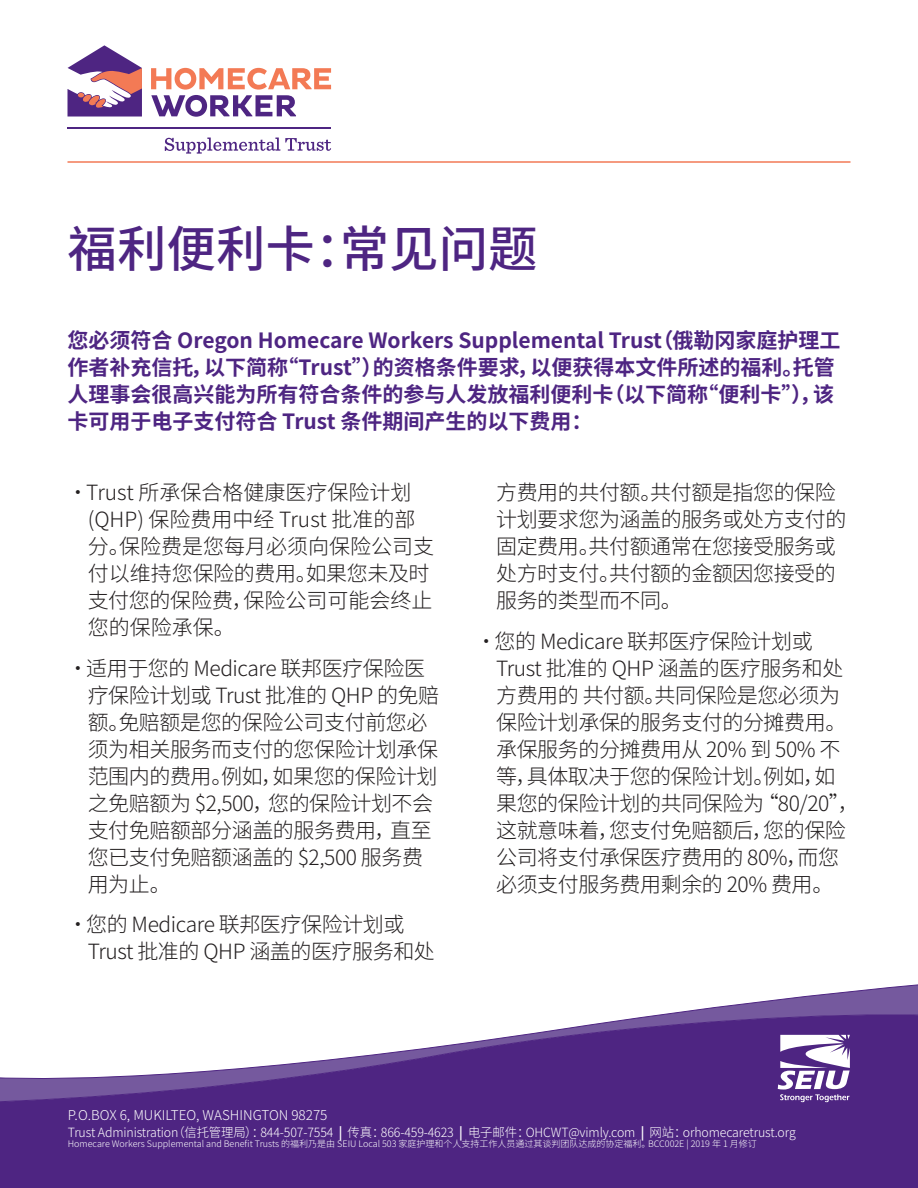
<style>
.page{position:relative;width:918px;height:1188px;background:#fff}
.page>*{position:absolute;margin:0;border:0;box-sizing:border-box;transform-origin:0 0}
.content_header{font:500 49.5px "Noto Sans CJ Ksc";color:#4e2582}
.t1{font:300 21px/27px "Noto Sans CJ Ksc";letter-spacing:-.02em;color:#231f20}
.content_header-2{font:700 21px/27px "Noto Sans CJ Ksc";color:#4e2582}
.t2{font:300 21px/27px "Noto Sans CJ Ksc";color:#231f20}
.t3{font:300 13.5px "Noto Sans CJ Ksc";color:#fff}
.t4{font:300 12.75px "Noto Sans CJ Ksc";letter-spacing:-.01em;color:#fff}
.t5{font:300 9px "Noto Sans CJ Ksc";color:#fff}
.s1{font-weight:700}
</style>
<div class="page">
<div style="left:0;top:1102px;width:918px;height:86px;background:#4e2582"></div>
<svg style="left:0;top:984px;width:918px;height:118px"></svg>
<svg style="left:778px;top:1035px;width:72px;height:67px"></svg>
<hr style="left:68px;top:161px;width:782px;height:2px;background:#f37a55">
<hr style="left:68px;top:127px;width:263px;height:1px;background:#4e2582">
<svg style="left:165px;top:138px;width:166px;height:16px"></svg>
<svg style="left:68px;top:45px;width:74px;height:72px"></svg>
<svg style="left:151px;top:68px;width:180px;height:49px"></svg>
<p class="content_header" style="left:68px;top:221px;width:472px">福利便利卡：常见问题</p>
<p class="content_header-2" style="left:68px;top:328px;width:775px">您必须符合 Oregon Homecare Workers Supplemental Trust（俄勒冈家庭护理工作者补充信托，以下简称“Trust”）的资格条件要求，以便获得本文件所述的福利。托管人理事会很高兴能为所有符合条件的参与人发放福利便利卡（以下简称“便利卡”），该卡可用于电子支付符合 Trust 条件期间产生的以下费用：</p>
<p class="t2" style="left:88px;top:479px;width:348px;text-indent:-20px">・Trust 所承保合格健康医疗保险计划(QHP) 保险费用中经 Trust 批准的部分。保险费是您每月必须向保险公司支付以维持您保险的费用。如果您未及时支付您的保险费，保险公司可能会终止您的保险承保。</p>
<p class="t1" style="left:88px;top:655px;width:353px;text-indent:-20px">・适用于您的 Medicare 联邦医疗保险医疗保险计划或 Trust 批准的 QHP 的免赔额。免赔额是您的保险公司支付前您必须为相关服务而支付的您保险计划承保范围内的费用。例如，如果您的保险计划之免赔额为 $2,500，您的保险计划不会支付免赔额部分涵盖的服务费用，直至您已支付免赔额涵盖的 $2,500 服务费用为止。</p>
<p class="t1" style="left:88px;top:911px;width:349px;text-indent:-20px">・您的 Medicare 联邦医疗保险计划或<br>Trust 批准的 QHP 涵盖的医疗服务和处</p>
<p class="t1" style="left:496px;top:479px;width:352px">方费用的共付额。共付额是指您的保险计划要求您为涵盖的服务或处方支付的固定费用。共付额通常在您接受服务或处方时支付。共付额的金额因您接受的服务的类型而不同。</p>
<p class="t1" style="left:496px;top:628px;width:364px;text-indent:-20px">・您的 Medicare 联邦医疗保险计划或<br>Trust 批准的 QHP 涵盖的医疗服务和处方费用的 共付额。共同保险是您必须为保险计划承保的服务支付的分摊费用。承保服务的分摊费用从 20% 到 50% 不等，具体取决于您的保险计划。例如，如果您的保险计划的共同保险为 “80/20”，这就意味着，您支付免赔额后，您的保险公司将支付承保医疗费用的 80%，而您必须支付服务费用剩余的 20% 费用。</p>
<p class="t3" style="left:68px;top:1108px;width:261px">P.O.BOX 6, MUKILTEO, WASHINGTON 98275</p>
<p class="t4" style="left:68px;top:1125px;width:729px">Trust Administration（信托管理局）：844-507-7554 <span class="s1">|</span> 传真：866-459-4623 <span class="s1">|</span> 电子邮件：OHCWT@vimly.com <span class="s1">|</span> 网站：orhomecaretrust.org</p>
<p class="t5" style="left:68px;top:1139px;width:690px">Homecare Workers Supplemental and Benefit Trusts 的福利乃是由 SEIU Local 503 家庭护理和个人支持工作人员通过其谈判团队达成的协定福利。BCC002E | 2019 年 1 月修订</p>
</div>
